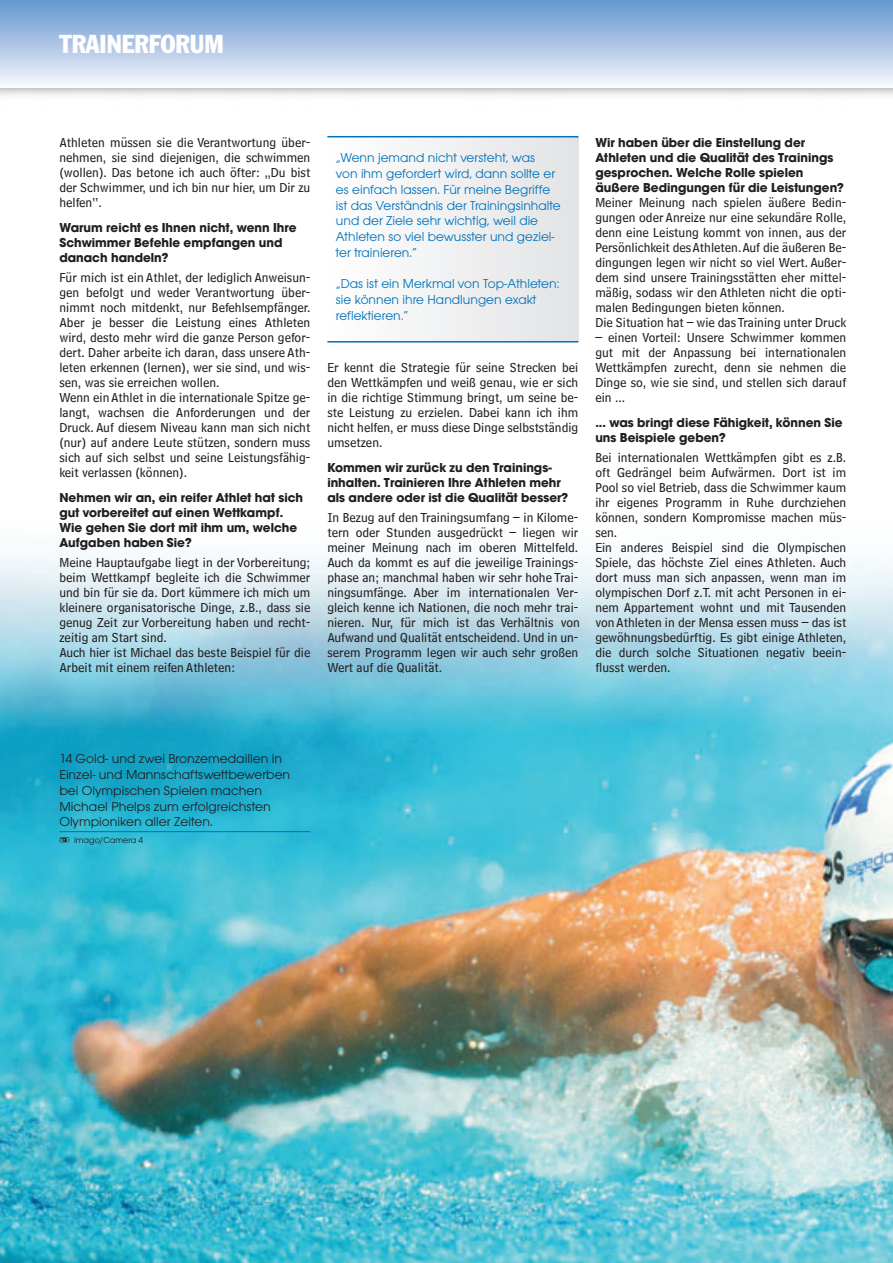
<style>
.page{position:relative;width:893px;height:1263px;background:#fff}
.page>*{position:absolute;margin:0;border:0;box-sizing:border-box;transform-origin:0 0}
.t1{font:condensed 25.5px "Franklin Gothic";color:#fff}
.t2{font:13.5px/15px "Bell Centennial Sub Caption";color:#231f20}
.t3{font:700 13.5px/15px "Avant Garde Gothic Itc T";color:#231f20}
.t4{font:13.5px/15.8px "Avant Garde Gothic Itc T";color:#0072bc}
.t5{font:13.5px/15.8px "Avant Garde Gothic Itc T";color:#231f20}
.t6{font:9px "Avant Garde Gothic Itc T";color:#231f20}
.s1{font-family:"Pinxit Private LL"}
</style>
<div class="page">
<img style="left:0;top:555px;width:893px;height:708px">
<div style="left:0;top:0;width:893px;height:87px;background:linear-gradient(to bottom,#6395d0,#f6f6fb)"></div>
<div style="left:327px;top:137px;width:251px;height:205px;background:linear-gradient(to right,#fffffe,#e2e3e5)"></div>
<hr style="left:327px;top:136px;width:251px;height:1px;background:#0072bc">
<hr style="left:327px;top:341px;width:251px;height:1px;background:#0072bc">
<hr style="left:59px;top:831px;width:251px;height:1px;background:#0072bc">
<h1 class="t1" style="left:59px;top:35px;width:166px">TRAINERFORUM</h1>
<p class="t2" style="left:59px;top:136px;width:252px;text-align:justify">Athleten müssen sie die Verantwortung über&shy;nehmen, sie sind diejenigen, die schwimmen (wollen). Das betone ich auch öfter: „Du bist der Schwimmer, und ich bin nur hier, um Dir zu helfen“.</p>
<p class="t3" style="left:59px;top:222px;width:239px">Warum reicht es Ihnen nicht, wenn Ihre<br>Schwimmer Befehle empfangen und danach handeln?</p>
<p class="t2" style="left:59px;top:271px;width:252px">Für mich ist ein Athlet, der lediglich Anweisun&shy;gen befolgt und weder Verantwortung über&shy;nimmt noch mitdenkt, nur Befehlsempfänger.<br>Aber je besser die Leistung eines Athleten wird, desto mehr wird die ganze Person gefor&shy;dert. Daher arbeite ich daran, dass unsere Ath&shy;leten erkennen (lernen), wer sie sind, und wis&shy;sen, was sie erreichen wollen.<br>Wenn ein Athlet in die internationale Spitze ge&shy;langt, wachsen die Anforderungen und der Druck. Auf diesem Niveau kann man sich nicht (nur) auf andere Leute stützen, sondern muss sich auf sich selbst und seine Leistungsfähig&shy;keit verlassen (können).</p>
<p class="t3" style="left:59px;top:492px;width:245px">Nehmen wir an, ein reifer Athlet hat sich gut vorbereitet auf einen Wettkampf.<br>Wie gehen Sie dort mit ihm um, welche Aufgaben haben Sie?</p>
<p class="t2" style="left:59px;top:556px;width:252px">Meine Hauptaufgabe liegt in der Vorbereitung; beim Wettkampf begleite ich die Schwimmer und bin für sie da. Dort kümmere ich mich um kleinere organisatorische Dinge, z.B., dass sie genug Zeit zur Vorbereitung haben und recht&shy;zeitig am Start sind.<br>Auch hier ist Michael das beste Beispiel für die Arbeit mit einem reifen Athleten:</p>
<p class="t4" style="left:336px;top:151px;width:226px">„Wenn jemand nicht versteht, was<br>von ihm gefordert wird, dann sollte er es einfach lassen. Für meine Begriffe ist das Verständnis der Trainingsinhalte und der Ziele sehr wichtig, weil die Athleten so viel bewusster und geziel&shy;ter trainieren.“</p>
<p class="t4" style="left:336px;top:277px;width:225px">„Das ist ein Merkmal von Top-Athleten: sie können ihre Handlungen exakt reflektieren.“</p>
<p class="t2" style="left:327px;top:361px;width:252px;text-align:justify">Er kennt die Strategie für seine Strecken bei den Wettkämpfen und weiß genau, wie er sich in die richtige Stimmung bringt, um seine be&shy;ste Leistung zu erzielen. Dabei kann ich ihm nicht helfen, er muss diese Dinge selbstständig umsetzen.</p>
<p class="t3" style="left:327px;top:462px;width:242px">Kommen wir zurück zu den Trainings - inhalten. Trainieren Ihre Athleten mehr als andere oder ist die Qualität besser?</p>
<p class="t2" style="left:327px;top:511px;width:254px">In Bezug auf den Trainingsumfang – in Kilome&shy;tern oder Stunden ausgedrückt – liegen wir meiner Meinung nach im oberen Mittelfeld.<br>Auch da kommt es auf die jeweilige Trainings&shy;phase an; manchmal haben wir sehr hohe Trai&shy;ningsumfänge. Aber im internationalen Ver&shy;gleich kenne ich Nationen, die noch mehr trai&shy;nieren. Nur, für mich ist das Verhältnis von Aufwand und Qualität entscheidend. Und in un&shy;serem Programm legen wir auch sehr großen Wert auf die Qualität.</p>
<p class="t3" style="left:595px;top:136px;width:250px">Wir haben über die Einstellung der Athleten und die Qualität des Trainings gesprochen. Welche Rolle spielen äußere Bedingungen für die Leistungen?</p>
<p class="t2" style="left:595px;top:196px;width:252px">Meiner Meinung nach spielen äußere Bedin&shy;gungen oder Anreize nur eine sekundäre Rolle, denn eine Leistung kommt von innen, aus der Persönlichkeit des Athleten. Auf die äußeren Be&shy;dingungen legen wir nicht so viel Wert. Außer&shy;dem sind unsere Trainingsstätten eher mittel&shy;mäßig, sodass wir den Athleten nicht die opti&shy;malen Bedingungen bieten können.<br>Die Situation hat – wie das Training unter Druck</p>
<p class="t2" style="left:595px;top:331px;width:252px;text-align:justify">– einen Vorteil: Unsere Schwimmer kommen gut mit der Anpassung bei internationalen Wettkämpfen zurecht, denn sie nehmen die Dinge so, wie sie sind, und stellen sich darauf ein ...</p>
<p class="t3" style="left:595px;top:417px;width:249px">... was bringt diese Fähigkeit, können Sie uns Beispiele geben?</p>
<p class="t2" style="left:595px;top:451px;width:252px">Bei internationalen Wettkämpfen gibt es z.B. oft Gedrängel beim Aufwärmen. Dort ist im Pool so viel Betrieb, dass die Schwimmer kaum ihr eigenes Programm in Ruhe durchziehen können, sondern Kompromisse machen müs&shy;sen.<br>Ein anderes Beispiel sind die Olympischen Spiele, das höchste Ziel eines Athleten. Auch dort muss man sich anpassen, wenn man im olympischen Dorf z.T. mit acht Personen in ei&shy;nem Appartement wohnt und mit Tausenden von Athleten in der Mensa essen muss – das ist gewöhnungsbedürftig. Es gibt einige Athleten, die durch solche Situationen negativ beein - flusst werden.</p>
<p class="t5" style="left:59px;top:752px;width:232px">14 Gold- und zwei Bronzemedaillen in Einzel- und Mannschaftswettbewerben bei Olympischen Spielen machen Michael Phelps zum erfolgreichsten Olympioniken aller Zeiten.</p>
<p class="t6" style="left:59px;top:837px;width:85px"><span class="s1">C</span> imago/Camera 4</p>
</div>
